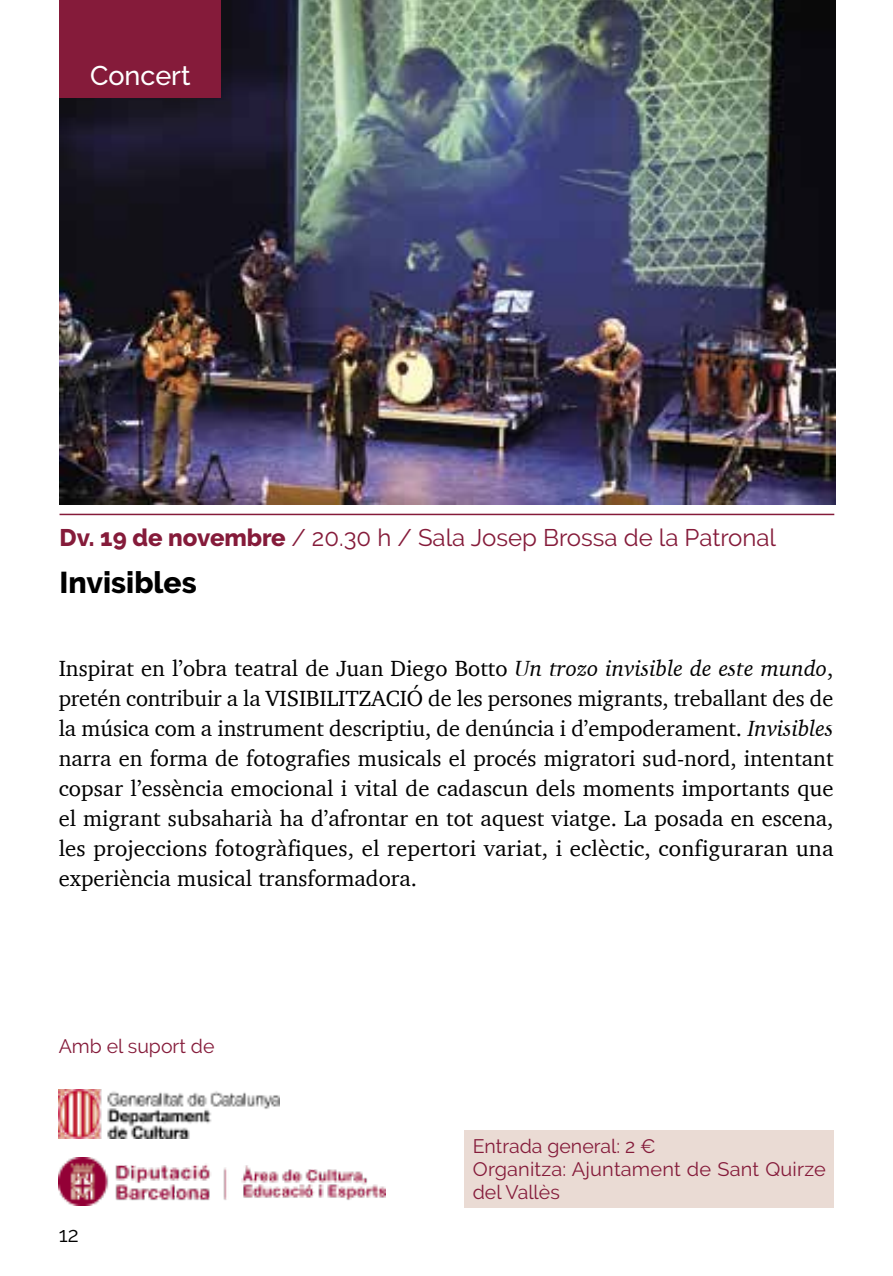
<style>
.page{position:relative;width:893px;height:1276px;background:#fff}
.page>*{position:absolute;margin:0;border:0;box-sizing:border-box;transform-origin:0 0}
.t1{font:800 30px "Raleway";color:#000}
.t2{font:500 27px "Raleway";color:#fff}
.t3{font:24px "Raleway";color:#851b3a}
.t4{font:22.5px/30px "Charter";color:#000;text-align:justify}
.t5{font:21px "Raleway";color:#000}
.t6{font:19.5px/23.4px "Raleway";color:#851b3a}
.s1{font-weight:800}
.s2{font-style:italic}
</style>
<div class="page">
<img style="left:60px;top:0;width:775px;height:504px">
<div style="left:464px;top:1130px;width:370px;height:78px;background:#eadbd4"></div>
<hr style="left:60px;top:514px;width:774px;height:1px;background:#851b3a">
<div style="left:60px;top:0;width:161px;height:98px;background:#851b3a"></div>
<img style="left:59px;top:1157px;width:326px;height:48px">
<img style="left:59px;top:1090px;width:221px;height:48px">
<p class="t2" style="left:90px;top:60px;width:102px">Concert</p>
<p class="t3" style="left:60px;top:523px;width:718px"><span class="s1">Dv. 19 de novembre</span> / 20.30 h / Sala Josep Brossa de la Patronal</p>
<h1 class="t1" style="left:60px;top:565px;width:139px">Invisibles</h1>
<p class="t4" style="left:59px;top:653px;width:776px">Inspirat en l’obra teatral de Juan Diego Botto <span class="s2">Un trozo invisible de este mundo</span>, pretén contribuir a la VISIBILITZACIÓ de les persones migrants, treballant des de la música com a instrument descriptiu, de denúncia i d’empoderament. <span class="s2">Invisibles </span>narra en forma de fotografies musicals el procés migratori sud-nord, intentant copsar l’essència emocional i vital de cadascun dels moments importants que el migrant subsaharià ha d’afrontar en tot aquest viatge. La posada en escena, les projeccions fotogràfiques, el repertori variat, i eclèctic, configuraran una experiència musical transformadora.</p>
<p class="t6" style="left:59px;top:1034px;width:157px">Amb el suport de</p>
<p class="t5" style="left:59px;top:1222px;width:21px">12</p>
<p class="t6" style="left:473px;top:1134px;width:354px">Entrada general: 2 €<br>Organitza: Ajuntament de Sant Quirze del Vallès</p>
</div>
